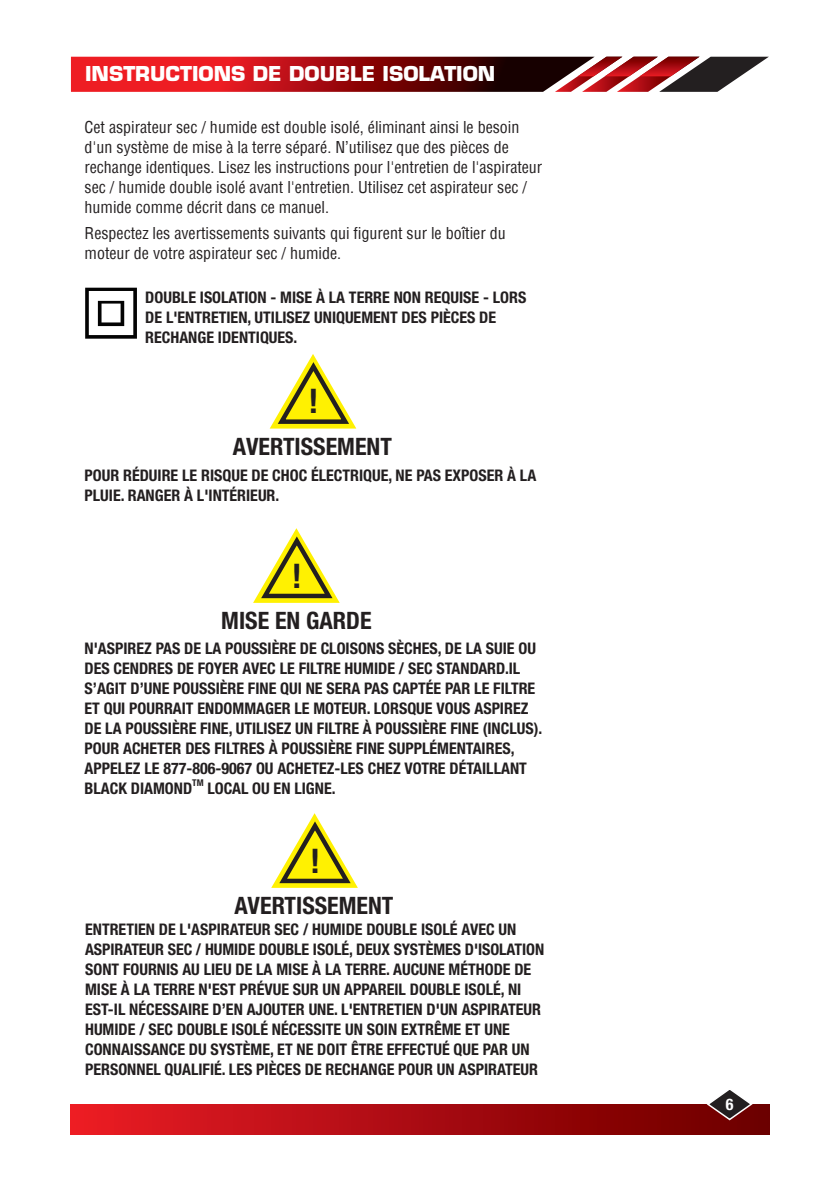
<style>
.page{position:relative;width:840px;height:1191px;background:#fff}
.page>*{position:absolute;margin:0;border:0;box-sizing:border-box;transform-origin:0 0}
.t1{font:700 condensed 34px "Helvetica Neue LT Std";color:#231f20}
.t2{font:700 condensed 24px "Helvetica Neue";color:#231f20}
.t3{font:700 20px "Eurostile";color:#fff}
.t4{font:700 condensed 16px/20px "Helvetica Neue";color:#231f20}
.t5{font:condensed 16px/20px "Helvetica Neue";color:#231f20}
.t6{font:700 condensed 16px "Helvetica Neue";color:#fff}
.t7{font:700 condensed 9.4px "Helvetica Neue";color:#231f20}
</style>
<div class="page">
<div style="left:71px;top:1104px;width:697px;height:30px;background:linear-gradient(to right,#eb1c26,#6a0000)"></div>
<svg style="left:705px;top:1090px;width:48px;height:31px"></svg>
<svg style="left:71px;top:57px;width:697px;height:35px;background:#9b272a"></svg>
<svg style="left:85px;top:288px;width:52px;height:51px"></svg>
<svg style="left:253px;top:528px;width:87px;height:75px"></svg>
<svg style="left:269px;top:354px;width:88px;height:75px"></svg>
<svg style="left:271px;top:813px;width:87px;height:75px"></svg>
<p class="t3" style="left:85px;top:62px;width:411px">INSTRUCTIONS DE DOUBLE ISOLATION</p>
<p class="t5" style="left:84px;top:117px;width:459px">Cet aspirateur sec / humide est double isolé, éliminant ainsi le besoin d'un système de mise à la terre séparé. N’utilisez que des pièces de rechange identiques. Lisez les instructions pour l'entretien de l'aspirateur sec / humide double isolé avant l'entretien. Utilisez cet aspirateur sec / humide comme décrit dans ce manuel.</p>
<p class="t5" style="left:84px;top:223px;width:422px">Respectez les avertissements suivants qui figurent sur le boîtier du moteur de votre aspirateur sec / humide.</p>
<p class="t4" style="left:145px;top:287px;width:382px">DOUBLE ISOLATION - MISE À LA TERRE NON REQUISE - LORS<br>DE L'ENTRETIEN, UTILISEZ UNIQUEMENT DES PIÈCES DE<br>RECHANGE IDENTIQUES.</p>
<h1 class="t1" style="left:308px;top:381px;width:12px">!</h1>
<h2 class="t2" style="left:233px;top:432px;width:160px">AVERTISSEMENT</h2>
<p class="t4" style="left:84px;top:465px;width:453px">POUR RÉDUIRE LE RISQUE DE CHOC ÉLECTRIQUE, NE PAS EXPOSER À LA<br>PLUIE. RANGER À L'INTÉRIEUR.</p>
<h1 class="t1" style="left:292px;top:555px;width:12px">!</h1>
<h2 class="t2" style="left:221px;top:606px;width:152px">MISE EN GARDE</h2>
<p class="t4" style="left:84px;top:638px;width:459px">N'ASPIREZ PAS DE LA POUSSIÈRE DE CLOISONS SÈCHES, DE LA SUIE OU DES CENDRES DE FOYER AVEC LE FILTRE HUMIDE / SEC STANDARD.IL S’AGIT D’UNE POUSSIÈRE FINE QUI NE SERA PAS CAPTÉE PAR LE FILTRE ET QUI POURRAIT ENDOMMAGER LE MOTEUR. LORSQUE VOUS ASPIREZ DE LA POUSSIÈRE FINE, UTILISEZ UN FILTRE À POUSSIÈRE FINE (INCLUS).<br>POUR ACHETER DES FILTRES À POUSSIÈRE FINE SUPPLÉMENTAIRES, APPELEZ LE 877-806-9067 OU ACHETEZ-LES CHEZ VOTRE DÉTAILLANT BLACK DIAMOND</p>
<p class="t7" style="left:192px;top:777px;width:13px">TM</p>
<p class="t4" style="left:207px;top:778px;width:129px">LOCAL OU EN LIGNE.</p>
<h1 class="t1" style="left:310px;top:840px;width:12px">!</h1>
<h2 class="t2" style="left:234px;top:891px;width:160px">AVERTISSEMENT</h2>
<p class="t4" style="left:85px;top:919px;width:460px">ENTRETIEN DE L'ASPIRATEUR SEC / HUMIDE DOUBLE ISOLÉ AVEC UN ASPIRATEUR SEC / HUMIDE DOUBLE ISOLÉ, DEUX SYSTÈMES D'ISOLATION SONT FOURNIS AU LIEU DE LA MISE À LA TERRE. AUCUNE MÉTHODE DE MISE À LA TERRE N'EST PRÉVUE SUR UN APPAREIL DOUBLE ISOLÉ, NI EST-IL NÉCESSAIRE D’EN AJOUTER UNE. L'ENTRETIEN D'UN ASPIRATEUR HUMIDE / SEC DOUBLE ISOLÉ NÉCESSITE UN SOIN EXTRÊME ET UNE CONNAISSANCE DU SYSTÈME, ET NE DOIT ÊTRE EFFECTUÉ QUE PAR UN PERSONNEL QUALIFIÉ. LES PIÈCES DE RECHANGE POUR UN ASPIRATEUR</p>
<p class="t6" style="left:725px;top:1094px;width:9px">6</p>
</div>
